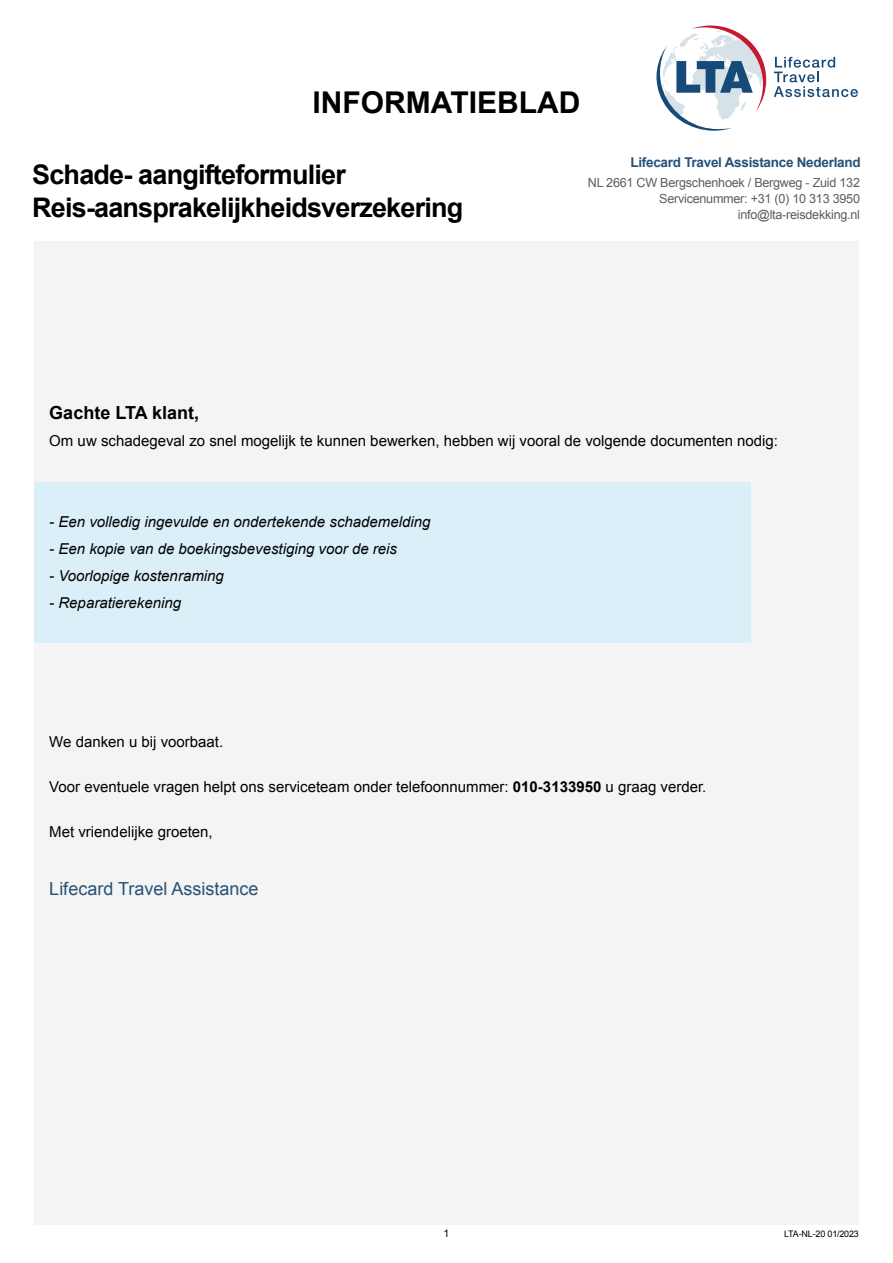
<style>
.page{position:relative;width:893px;height:1263px;background:#fff}
.page>*{position:absolute;margin:0;border:0;box-sizing:border-box;transform-origin:0 0}
.t1{font:700 30px "Arial";color:#000}
.t2{font:700 27px/32.4px "Arial";letter-spacing:-.03em;color:#000}
.t3{font:18px "Arial";color:#275278}
.t4{font:700 18px "Arial";color:#000}
.t5{font:15px "Arial";color:#000}
.t6{font:italic 15px "Arial";color:#000}
.t7{font:700 13.5px "Arial";letter-spacing:-.02em;color:#275278}
.t8{font:12.6px/15.8px "Arial";letter-spacing:-.02em;color:#5e5d5d;text-align:right}
.t9{font:10.5px "Arial";color:#000}
.t10{font:9px "Arial";letter-spacing:-.02em;color:#000}
.s1{font-weight:700}
</style>
<div class="page">
<div style="left:34px;top:241px;width:825px;height:984px;background:#f5f4f4"></div>
<div style="left:34px;top:483px;width:716px;height:160px;background:#dbeff8"></div>
<svg style="left:774px;top:57px;width:84px;height:40px"></svg>
<svg style="left:656px;top:26px;width:110px;height:105px"></svg>
<h1 class="t1" style="left:313px;top:83px;width:269px">INFORMATIEBLAD</h1>
<h2 class="t2" style="left:32px;top:160px;width:432px">Schade- aangifteformulier<br>Reis-aansprakelijkheidsverzekering</h2>
<p class="t7" style="left:630px;top:153px;width:232px">Lifecard Travel Assistance Nederland</p>
<p class="t8" style="left:588px;top:175px;width:274px">NL 2661 CW Bergschenhoek / Bergweg - Zuid 132<br>Servicenummer: +31 (0) 10 313 3950 info@lta-reisdekking.nl</p>
<p class="t4" style="left:49px;top:400px;width:151px">Gachte LTA klant,</p>
<p class="t5" style="left:49px;top:430px;width:730px">Om uw schadegeval zo snel mogelijk te kunnen bewerken, hebben wij vooral de volgende documenten nodig:</p>
<p class="t6" style="left:49px;top:512px;width:383px">- Een volledig ingevulde en ondertekende schademelding</p>
<p class="t6" style="left:49px;top:539px;width:349px">- Een kopie van de boekingsbevestiging voor de reis</p>
<p class="t6" style="left:49px;top:566px;width:176px">- Voorlopige kostenraming</p>
<p class="t6" style="left:49px;top:593px;width:133px">- Reparatierekening</p>
<p class="t5" style="left:49px;top:732px;width:175px">We danken u bij voorbaat.</p>
<p class="t5" style="left:49px;top:777px;width:659px">Voor eventuele vragen helpt ons serviceteam onder telefoonnummer: <span class="s1">010-3133950</span> u graag verder.</p>
<p class="t5" style="left:49px;top:822px;width:165px">Met vriendelijke groeten,</p>
<p class="t3" style="left:49px;top:877px;width:211px">Lifecard Travel Assistance</p>
<p class="t9" style="left:444px;top:1226px;width:7px">1</p>
<p class="t10" style="left:784px;top:1228px;width:76px">LTA-NL-20 01/2023</p>
</div>
